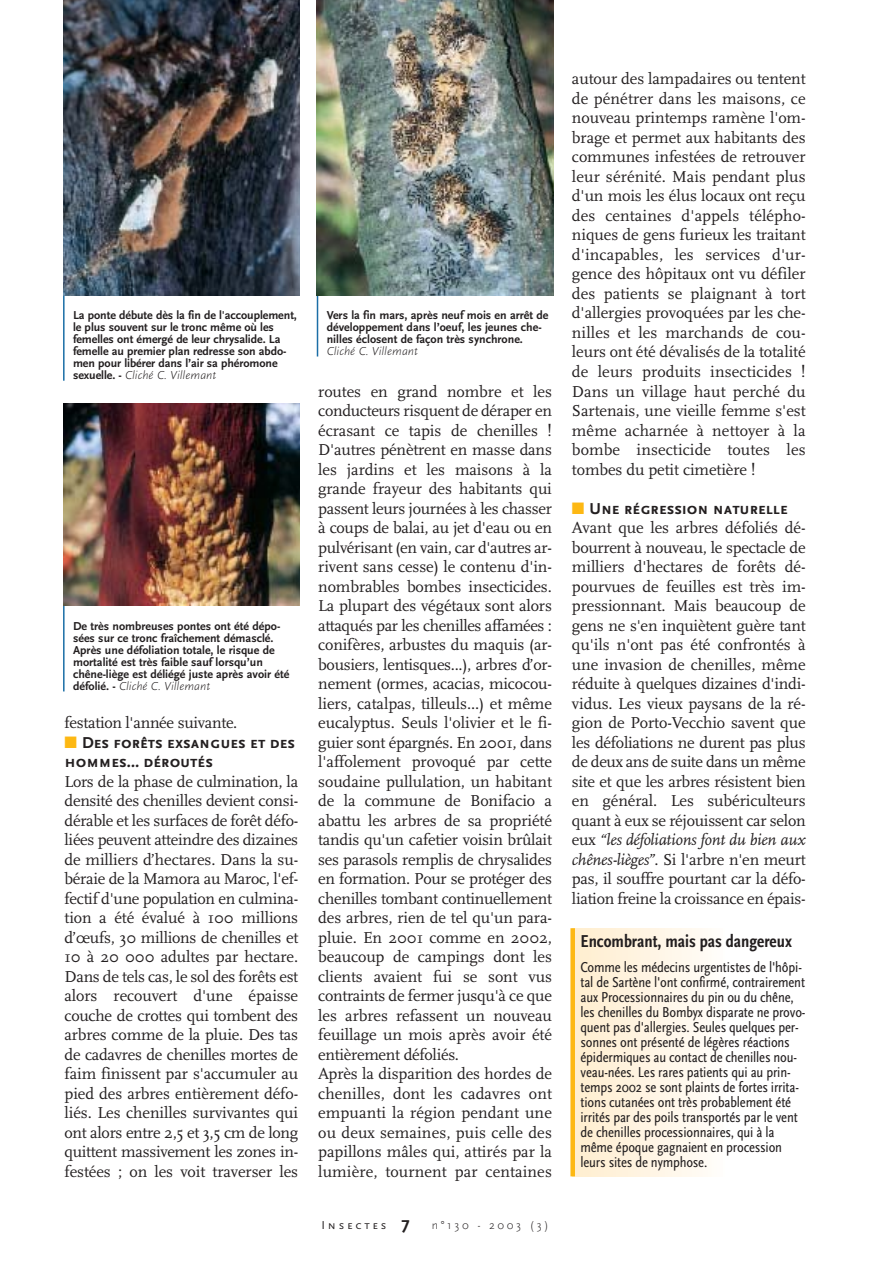
<style>
.page{position:relative;width:893px;height:1264px;background:#fff}
.page>*{position:absolute;margin:0;border:0;box-sizing:border-box;transform-origin:0 0}
.t1{font:700 condensed 18px "Scala Sans";color:#231f20}
.t2{font:16.5px/19.5px "Scala";letter-spacing:-.005em;color:#231f20;text-align:justify}
.t3{font:700 16.5px/19.5px "Scala Sans Caps";letter-spacing:-.005em;color:#231f20}
.t4{font:15px/15px "Scala Sans Regular Con";letter-spacing:-.01em;color:#231f20}
.t5{font:700 12px/12px "Scala Sans";color:#231f20}
.t6{font:300 12px "Scala Sans";letter-spacing:.22em;color:#231f20}
.t7{font:italic 300 12px "Scala Sans";color:#231f20}
.s1{font-weight:300;font-style:italic}
.s2{color:#fdb813}
.s3{font-family:"Scala Sans Caps";font-weight:400}
.s4{font-weight:700;font-size:18px}
.s5{font-style:italic}
</style>
<div class="page">
<img style="left:63px;top:0;width:642px;height:1177px">
<p class="t5" style="left:73px;top:310px;width:225px">La ponte débute dès la fin de l'accouplement, le plus souvent sur le tronc même où les femelles ont émergé de leur chrysalide. La femelle au premier plan redresse son abdo&shy;men pour libérer dans l’air sa phéromone sexuelle. - <span class="s1">Cliché C. Villemant</span></p>
<p class="t5" style="left:73px;top:621px;width:218px">De très nombreuses pontes ont été dépo&shy;sées sur ce tronc fraîchement démasclé.<br>Après une défoliation totale, le risque de mortalité est très faible sauf lorsqu’un chêne-liège est déliégé juste après avoir été défolié. - <span class="s1">Cliché C. Villemant</span></p>
<p class="t2" style="left:65px;top:714px;width:174px">festation l'année suivante.</p>
<p class="t3" style="left:65px;top:732px;width:232px"><span class="s2">■</span> Des forêts exsangues et des hommes… déroutés</p>
<p class="t2" style="left:65px;top:772px;width:235px">Lors de la phase de culmination, la densité des chenilles devient consi&shy;dérable et les surfaces de forêt défo&shy;liées peuvent atteindre des dizaines de milliers d’hectares. Dans la su&shy;béraie de la Mamora au Maroc, l'ef&shy;fectif d'une population en culmina&shy;tion a été évalué à 100 millions d’œufs, 30 millions de chenilles et 10 à 20 000 adultes par hectare.<br>Dans de tels cas, le sol des forêts est alors recouvert d'une épaisse couche de crottes qui tombent des arbres comme de la pluie. Des tas de cadavres de chenilles mortes de faim finissent par s'accumuler au pied des arbres entièrement défo&shy;liés. Les chenilles survivantes qui ont alors entre 2,5 et 3,5 cm de long quittent massivement les zones in&shy;festées ; on les voit traverser les</p>
<p class="t5" style="left:327px;top:310px;width:223px">Vers la fin mars, après neuf mois en arrêt de développement dans l’oeuf, les jeunes che&shy;nilles éclosent de façon très synchrone.</p>
<p class="t7" style="left:327px;top:346px;width:93px">Cliché C. Villemant</p>
<p class="t2" style="left:318px;top:382px;width:235px;text-align:left">routes en grand nombre et les conducteurs risquent de déraper en écrasant ce tapis de chenilles !<br>D'autres pénètrent en masse dans les jardins et les maisons à la grande frayeur des habitants qui passent leurs journées à les chasser à coups de balai, au jet d'eau ou en pulvérisant (en vain, car d'autres ar&shy;rivent sans cesse) le contenu d'in&shy;nombrables bombes insecticides.<br>La plupart des végétaux sont alors attaqués par les chenilles affamées : conifères, arbustes du maquis (ar&shy;bousiers, lentisques...), arbres d’or&shy;nement (ormes, acacias, micocou&shy;liers, catalpas, tilleuls...) et même eucalyptus. Seuls l'olivier et le fi&shy;guier sont épargnés. En 2001, dans l'affolement provoqué par cette soudaine pullulation, un habitant de la commune de Bonifacio a abattu les arbres de sa propriété tandis qu'un cafetier voisin brûlait ses parasols remplis de chrysalides en formation. Pour se protéger des chenilles tombant continuellement des arbres, rien de tel qu'un para&shy;pluie. En 2001 comme en 2002, beaucoup de campings dont les clients avaient fui se sont vus contraints de fermer jusqu'à ce que les arbres refassent un nouveau feuillage un mois après avoir été entièrement défoliés.<br>Après la disparition des hordes de chenilles, dont les cadavres ont empuanti la région pendant une ou deux semaines, puis celle des papillons mâles qui, attirés par la lumière, tournent par centaines</p>
<p class="t6" style="left:322px;top:1219px;width:229px"><span class="s3">Insectes</span> <span class="s4">7</span> n°130 - 2003 (3)</p>
<p class="t2" style="left:572px;top:70px;width:235px">autour des lampadaires ou tentent de pénétrer dans les maisons, ce nouveau printemps ramène l'om&shy;brage et permet aux habitants des communes infestées de retrouver leur sérénité. Mais pendant plus d'un mois les élus locaux ont reçu des centaines d'appels télépho&shy;niques de gens furieux les traitant d'incapables, les services d'ur&shy;gence des hôpitaux ont vu défiler des patients se plaignant à tort d'allergies provoquées par les che&shy;nilles et les marchands de cou&shy;leurs ont été dévalisés de la totalité de leurs produits insecticides !<br>Dans un village haut perché du Sartenais, une vieille femme s'est même acharnée à nettoyer à la bombe insecticide toutes les tombes du petit cimetière !</p>
<p class="t3" style="left:572px;top:498px;width:218px"><span class="s2">■</span> Une régression naturelle</p>
<p class="t2" style="left:572px;top:519px;width:235px">Avant que les arbres défoliés dé&shy;bourrent à nouveau, le spectacle de milliers d'hectares de forêts dé&shy;pourvues de feuilles est très im&shy;pressionnant. Mais beaucoup de gens ne s'en inquiètent guère tant qu'ils n'ont pas été confrontés à une invasion de chenilles, même réduite à quelques dizaines d'indi&shy;vidus. Les vieux paysans de la ré&shy;gion de Porto-Vecchio savent que les défoliations ne durent pas plus de deux ans de suite dans un même site et que les arbres résistent bien en général. Les subériculteurs quant à eux se réjouissent car selon eux <span class="s5">“les défoliations font du bien aux chênes-lièges”</span>. Si l'arbre n'en meurt pas, il souffre pourtant car la défo&shy;liation freine la croissance en épais-</p>
<p class="t1" style="left:580px;top:934px;width:213px">Encombrant, mais pas dangereux</p>
<p class="t4" style="left:580px;top:960px;width:227px">Comme les médecins urgentistes de l'hôpi&shy;tal de Sartène l'ont confirmé, contrairement aux Processionnaires du pin ou du chêne, les chenilles du Bombyx disparate ne provo&shy;quent pas d'allergies. Seules quelques per&shy;sonnes ont présenté de légères réactions épidermiques au contact de chenilles nou&shy;veau-nées. Les rares patients qui au prin&shy;temps 2002 se sont plaints de fortes irrita&shy;tions cutanées ont très probablement été irrités par des poils transportés par le vent de chenilles processionnaires, qui à la même époque gagnaient en procession leurs sites de nymphose.</p>
</div>
